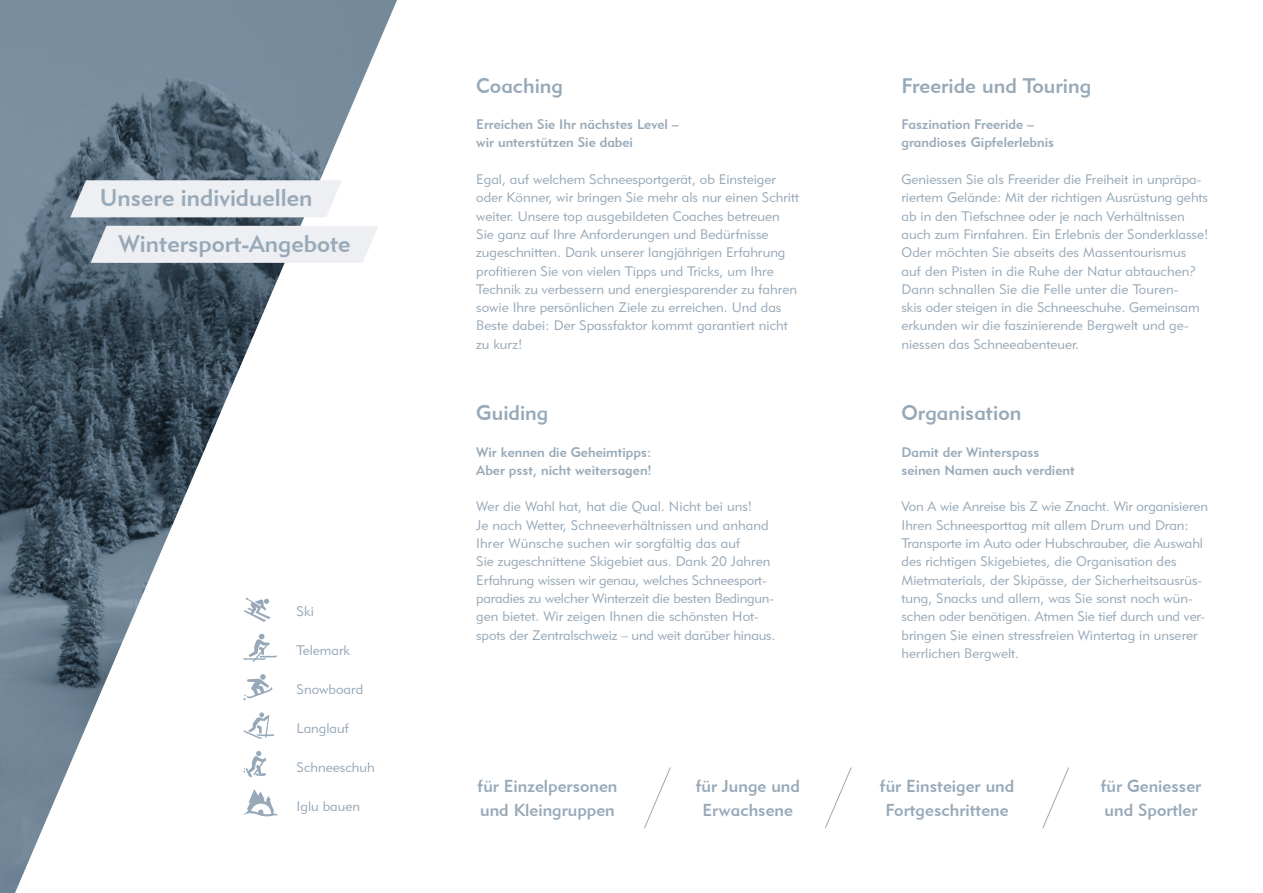
<style>
.page{position:relative;width:1263px;height:893px;background:#fff}
.page>*{position:absolute;margin:0;border:0;box-sizing:border-box;transform-origin:0 0}
.t1{font:24px/45.5px "Geometric 415 BT Medium A";color:#97a9b8}
.t2{font:21px "Geometric 415 BT Medium A";color:#97a9b8}
.t3{font:17.25px/24px "Geometric 415 BT Medium A";color:#97a9b8}
.t4{font:13.8px/18.3px "Geometric 415 BT Lite A";color:#97a9b8}
.t5{font:13.8px/18.3px "Geometric 415 BT Medium A";color:#97a9b8}
</style>
<div class="page">
<svg style="left:0;top:0;width:397px;height:893px"></svg>
<svg style="left:644px;top:767px;width:27px;height:62px"></svg>
<svg style="left:825px;top:767px;width:27px;height:62px"></svg>
<svg style="left:1042px;top:767px;width:27px;height:62px"></svg>
<svg style="left:243px;top:674px;width:30px;height:26px"></svg>
<svg style="left:243px;top:597px;width:28px;height:25px"></svg>
<svg style="left:243px;top:751px;width:23px;height:26px"></svg>
<svg style="left:243px;top:789px;width:34px;height:28px"></svg>
<svg style="left:243px;top:634px;width:34px;height:28px"></svg>
<svg style="left:248px;top:712px;width:26px;height:27px"></svg>
<svg style="left:70px;top:180px;width:272px;height:37px;background:#e7e9ed"></svg>
<svg style="left:91px;top:226px;width:288px;height:37px;background:#e9ebef"></svg>
<h1 class="t1" style="left:119px;top:175px;width:234px;text-indent:-19px">Unsere individuellen<br>Wintersport-Angebote</h1>
<p class="t4" style="left:297px;top:601px;width:19px">Ski</p>
<p class="t4" style="left:297px;top:640px;width:55px">Telemark</p>
<p class="t4" style="left:297px;top:679px;width:68px">Snowboard</p>
<p class="t4" style="left:297px;top:718px;width:54px">Langlauf</p>
<p class="t4" style="left:297px;top:757px;width:80px">Schneeschuh</p>
<p class="t4" style="left:297px;top:796px;width:65px">Iglu bauen</p>
<h2 class="t2" style="left:476px;top:72px;width:88px">Coaching</h2>
<p class="t5" style="left:476px;top:115px;width:204px">Erreichen Sie Ihr nächstes Level – wir unterstützen Sie dabei</p>
<p class="t4" style="left:476px;top:170px;width:324px">Egal, auf welchem Schneesportgerät, ob Einsteiger oder Könner, wir bringen Sie mehr als nur einen Schritt weiter. Unsere top ausgebildeten Coaches betreuen Sie ganz auf Ihre Anforderungen und Bedürfnisse zugeschnitten. Dank unserer langjährigen Erfahrung profitieren Sie von vielen Tipps und Tricks, um Ihre Technik zu verbessern und energiesparender zu fahren sowie Ihre persönlichen Ziele zu erreichen. Und das Beste dabei: Der Spassfaktor kommt garantiert nicht zu kurz!</p>
<h2 class="t2" style="left:476px;top:400px;width:74px">Guiding</h2>
<p class="t5" style="left:476px;top:442px;width:177px">Wir kennen die Geheimtipps:<br>Aber psst, nicht weitersagen!</p>
<p class="t4" style="left:476px;top:497px;width:301px">Wer die Wahl hat, hat die Qual. Nicht bei uns!<br>Je nach Wetter, Schneeverhältnissen und anhand Ihrer Wünsche suchen wir sorgfältig das auf<br>Sie zugeschnittene Skigebiet aus. Dank 20 Jahren Erfahrung wissen wir genau, welches Schneesport&shy;paradies zu welcher Winterzeit die besten Bedingun&shy;gen bietet. Wir zeigen Ihnen die schönsten Hot&shy;spots der Zentralschweiz – und weit darüber hinaus.</p>
<h2 class="t2" style="left:901px;top:72px;width:191px">Freeride und Touring</h2>
<p class="t5" style="left:901px;top:115px;width:154px">Faszination Freeride – grandioses Gipfelerlebnis</p>
<p class="t4" style="left:901px;top:170px;width:308px">Geniessen Sie als Freerider die Freiheit in unpräpa&shy;riertem Gelände: Mit der richtigen Ausrüstung gehts ab in den Tiefschnee oder je nach Verhältnissen auch zum Firnfahren. Ein Erlebnis der Sonderklasse!<br>Oder möchten Sie abseits des Massentourismus auf den Pisten in die Ruhe der Natur abtauchen?<br>Dann schnallen Sie die Felle unter die Touren-<br>skis oder steigen in die Schneeschuhe. Gemeinsam erkunden wir die faszinierende Bergwelt und ge&shy;niessen das Schneeabenteuer.</p>
<h2 class="t2" style="left:901px;top:400px;width:121px">Organisation</h2>
<p class="t5" style="left:901px;top:442px;width:175px">Damit der Winterspass seinen Namen auch verdient</p>
<p class="t4" style="left:901px;top:497px;width:308px">Von A wie Anreise bis Z wie Znacht. Wir organisieren Ihren Schneesporttag mit allem Drum und Dran:<br>Transporte im Auto oder Hubschrauber, die Auswahl des richtigen Skigebietes, die Organisation des Mietmaterials, der Skipässe, der Sicherheitsausrüs&shy;tung, Snacks und allem, was Sie sonst noch wün&shy;schen oder benötigen. Atmen Sie tief durch und ver&shy;bringen Sie einen stressfreien Wintertag in unserer herrlichen Bergwelt.</p>
<p class="t3" style="left:696px;top:774px;width:106px;text-align:center">für Junge und<br>Erwachsene</p>
<p class="t3" style="left:1101px;top:774px;width:102px">für Geniesser und Sportler</p>
<p class="t3" style="left:477px;top:774px;width:142px">für Einzelpersonen und Kleingruppen</p>
<p class="t3" style="left:880px;top:774px;width:136px;text-align:center">für Einsteiger und<br>Fortgeschrittene</p>
</div>
